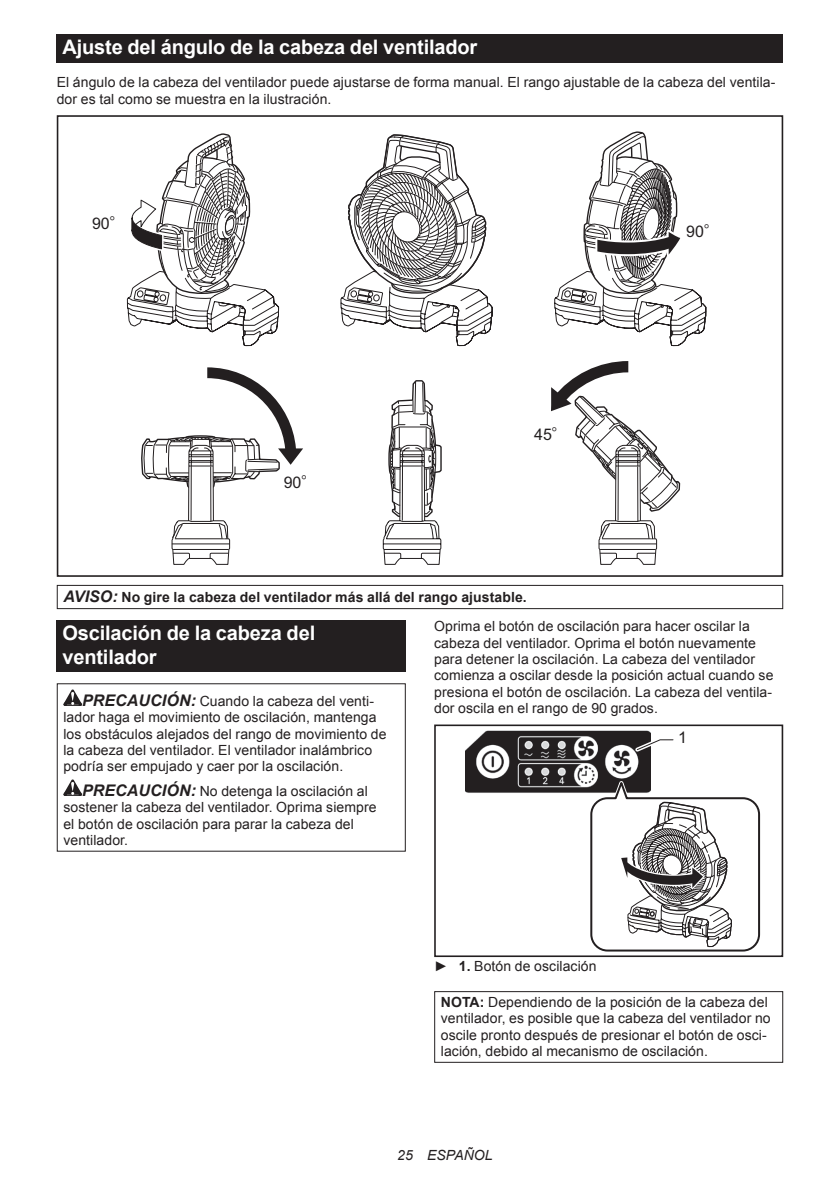
<style>
.page{position:relative;width:840px;height:1191px;background:#fff}
.page>*{position:absolute;margin:0;border:0;box-sizing:border-box;transform-origin:0 0}
.t1{font:700 20px/23.4px "Arial";letter-spacing:-.01em;color:#fff}
.t2{font:16px "Arial";color:#231f20}
.t3{font:14px/16.4px "Arial";letter-spacing:.005em;color:#231f20}
.t4{font:700 14px "Arial";letter-spacing:.005em;color:#231f20}
.t5{font:italic 14px "Arial";letter-spacing:.005em;color:#231f20}
.s1{font-family:"Koz Go Pr 6 N Regular 90 msp RKSJ H"}
.s2{font-style:italic;font-size:16px}
.s3{font-weight:700;font-style:italic;font-size:16px}
.s4{font-weight:700}
</style>
<div class="page">
<div style="left:57px;top:34px;width:725px;height:29px;background:#231f20"></div>
<svg style="left:127px;top:287px;width:579px;height:60px"></svg>
<svg style="left:171px;top:539px;width:485px;height:26px"></svg>
<svg style="left:172px;top:538px;width:484px;height:20px"></svg>
<svg style="left:128px;top:133px;width:123px;height:162px"></svg>
<svg style="left:141px;top:367px;width:162px;height:171px"></svg>
<svg style="left:347px;top:131px;width:338px;height:407px"></svg>
<div style="left:57px;top:115px;width:725px;height:462px;border:2px solid #231f20"></div>
<div style="left:57px;top:585px;width:725px;height:24px;border:1px solid #231f20"></div>
<div style="left:57px;top:620px;width:348px;height:52px;background:#231f20"></div>
<svg style="left:63px;top:689px;width:19px;height:17px"></svg>
<svg style="left:63px;top:779px;width:19px;height:17px"></svg>
<img style="left:465px;top:730px;width:185px;height:63px">
<svg style="left:587px;top:771px;width:174px;height:181px"></svg>
<div style="left:434px;top:724px;width:348px;height:233px;border:2px solid #231f20"></div>
<svg style="left:631px;top:736px;width:43px;height:19px"></svg>
<div style="left:434px;top:991px;width:348px;height:71px;border:1px solid #231f20"></div>
<h1 class="t1" style="left:62px;top:36px;width:416px">Ajuste del ángulo de la cabeza del ventilador</h1>
<p class="t3" style="left:57px;top:74px;width:719px">El ángulo de la cabeza del ventilador puede ajustarse de forma manual. El rango ajustable de la cabeza del ventila&shy;dor es tal como se muestra en la ilustración.</p>
<p class="t2" style="left:92px;top:213px;width:35px">90<span class="s1">°</span></p>
<p class="t2" style="left:283px;top:471px;width:35px">90<span class="s1">°</span></p>
<p class="t2" style="left:534px;top:423px;width:35px">45<span class="s1">°</span></p>
<p class="t2" style="left:685px;top:220px;width:35px">90<span class="s1">°</span></p>
<p class="t4" style="left:63px;top:588px;width:464px"><span class="s2">AVISO:</span> No gire la cabeza del ventilador más allá del rango ajustable.</p>
<h1 class="t1" style="left:62px;top:622px;width:254px">Oscilación de la cabeza del ventilador</h1>
<p class="t3" style="left:63px;top:693px;width:324px;text-indent:19px"><span class="s3">PRECAUCIÓN:</span> Cuando la cabeza del venti&shy;lador haga el movimiento de oscilación, mantenga los obstáculos alejados del rango de movimiento de la cabeza del ventilador. El ventilador inalámbrico podría ser empujado y caer por la oscilación.</p>
<p class="t3" style="left:63px;top:783px;width:314px;text-indent:19px"><span class="s3">PRECAUCIÓN:</span> No detenga la oscilación al sostener la cabeza del ventilador. Oprima siempre el botón de oscilación para parar la cabeza del ventilador.</p>
<p class="t3" style="left:434px;top:618px;width:340px">Oprima el botón de oscilación para hacer oscilar la cabeza del ventilador. Oprima el botón nuevamente para detener la oscilación. La cabeza del ventilador comienza a oscilar desde la posición actual cuando se presiona el botón de oscilación. La cabeza del ventila&shy;dor oscila en el rango de 90 grados.</p>
<p class="t2" style="left:677px;top:727px;width:10px">1</p>
<p class="t3" style="left:434px;top:957px;width:164px">► <span class="s4">1.</span> Botón de oscilación</p>
<p class="t3" style="left:440px;top:994px;width:331px"><span class="s4">NOTA:</span> Dependiendo de la posición de la cabeza del ventilador, es posible que la cabeza del ventilador no oscile pronto después de presionar el botón de osci&shy;lación, debido al mecanismo de oscilación.</p>
<p class="t5" style="left:397px;top:1146px;width:97px">25 ESPAÑOL</p>
</div>
